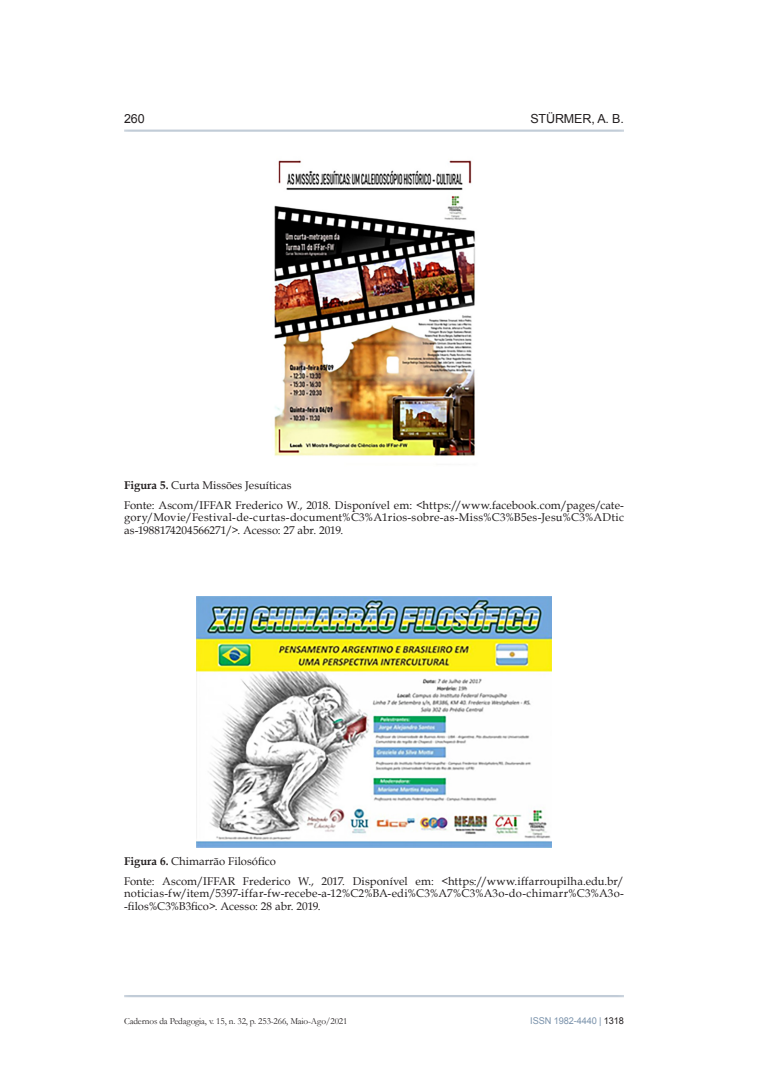
<style>
.page{position:relative;width:780px;height:1088px;background:#fff}
.page>*{position:absolute;margin:0;border:0;box-sizing:border-box;transform-origin:0 0}
.t1{font:12.5px "Arial";letter-spacing:-.01em;color:#231f20}
.figura_fonte{font:11.25px/12.5px "Book Antiqua";letter-spacing:.01em;color:#231f20;text-align:justify}
.figura_legenda{font:11.25px "Book Antiqua";color:#231f20}
.t2{font:9.38px "Garamond";letter-spacing:-.015em;color:#231f20}
.t3{font:9.38px "Arial";letter-spacing:-.01em;color:#7a92ab}
.s1{font-weight:700}
.s2{color:#231f20}
</style>
<div class="page">
<div style="left:123px;top:129px;width:501px;height:5px;background:#fff;opacity:.75"></div>
<div style="left:123px;top:995px;width:501px;height:5px;background:#fff;opacity:.75"></div>
<img style="left:274px;top:160px;width:202px;height:296px">
<img style="left:197px;top:597px;width:354px;height:251px">
<p class="t1" style="left:124px;top:110px;width:22px">260</p>
<p class="t1" style="left:530px;top:110px;width:95px">STÜRMER, A. B.</p>
<p class="figura_legenda" style="left:124px;top:478px;width:169px"><span class="s1">Figura 5.</span> Curta Missões Jesuíticas</p>
<p class="figura_fonte" style="left:124px;top:498px;width:501px">Fonte: Ascom/IFFAR Frederico W., 2018. Disponível em: &lt;https://www.facebook.com/pages/cate&shy;gory/Movie/Festival-de-curtas-document%C3%A1rios-sobre-as-Miss%C3%B5es-Jesu%C3%ADtic as-1988174204566271/&gt;. Acesso: 27 abr. 2019.</p>
<p class="figura_legenda" style="left:124px;top:853px;width:153px"><span class="s1">Figura 6.</span> Chimarrão Filosófico</p>
<p class="figura_fonte" style="left:124px;top:874px;width:501px">Fonte: Ascom/IFFAR Frederico W., 2017. Disponível em: &lt;https://www.iffarroupilha.edu.br/ noticias-fw/item/5397-iffar-fw-recebe-a-12%C2%BA-edi%C3%A7%C3%A3o-do-chimarr%C3%A3o--filos%C3%B3fico&gt;. Acesso: 28 abr. 2019.</p>
<p class="t2" style="left:124px;top:1014px;width:225px">Cadernos da Pedagogia, v. 15, n. 32, p. 253-266, Maio-Ago/2021</p>
<p class="t3" style="left:530px;top:1015px;width:95px">ISSN 1982-4440 | <span class="s2">1318</span></p>
</div>
